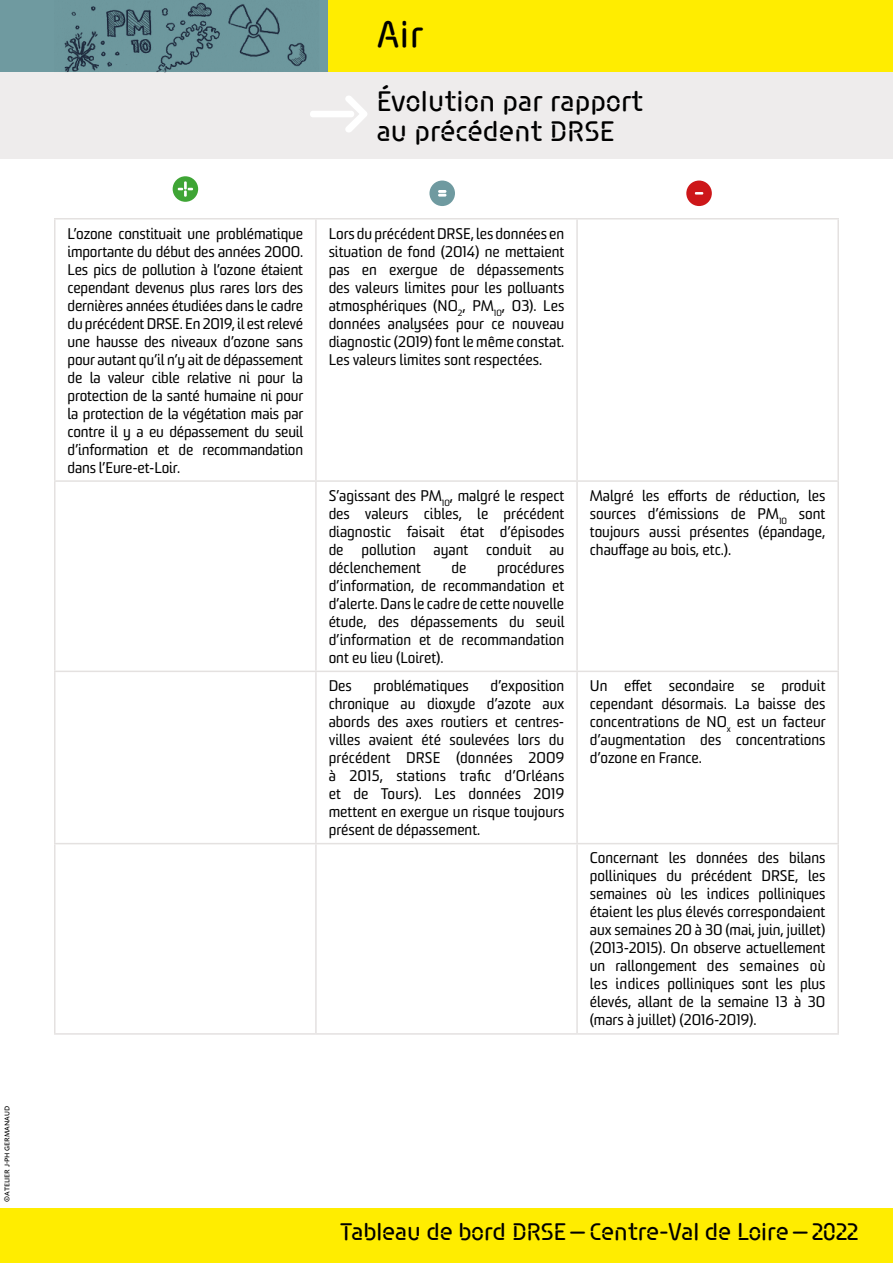
<style>
.page{position:relative;width:893px;height:1263px;background:#fff}
.page>*{position:absolute;margin:0;border:0;box-sizing:border-box;transform-origin:0 0}
.t1{font:39px "Siruca";color:#000}
.t2{font:30px/30px "Siruca";letter-spacing:-.01em;color:#000}
.t3{font:25.5px "Siruca";letter-spacing:-.02em;color:#000}
.t4{font:15px/18px "Sommet";color:#000;text-align:justify}
.t5{font:500 6.75px "Macho";color:#000}
</style>
<div class="page">
<div style="left:0;top:1209px;width:893px;height:54px;background:#ffed00"></div>
<div style="left:327px;top:0;width:566px;height:72px;background:#ffed00"></div>
<div style="left:0;top:0;width:327px;height:72px;background:#6f9aa0"></div>
<img style="left:64px;top:2px;width:243px;height:70px">
<div style="left:0;top:72px;width:893px;height:87px;background:#eeecec"></div>
<svg style="left:173px;top:176px;width:25px;height:26px"></svg>
<svg style="left:686px;top:181px;width:26px;height:25px"></svg>
<div style="left:429px;top:181px;width:26px;height:25px;background:#6f9aa0;border-radius:50%"></div>
<svg style="left:438px;top:190px;width:8px;height:7px"></svg>
<hr style="left:54px;top:218px;width:262px;height:2px;background:#e4e1e0">
<hr style="left:54px;top:220px;width:2px;height:260px;background:#e4e1e0">
<hr style="left:316px;top:218px;width:261px;height:2px;background:#e4e1e0">
<hr style="left:315px;top:220px;width:2px;height:260px;background:#e4e1e0">
<hr style="left:577px;top:218px;width:262px;height:2px;background:#e4e1e0">
<hr style="left:576px;top:220px;width:2px;height:260px;background:#e4e1e0">
<hr style="left:837px;top:220px;width:2px;height:260px;background:#e4e1e0">
<hr style="left:54px;top:480px;width:262px;height:2px;background:#e4e1e0">
<hr style="left:54px;top:482px;width:2px;height:189px;background:#e4e1e0">
<hr style="left:316px;top:480px;width:261px;height:2px;background:#e4e1e0">
<hr style="left:315px;top:482px;width:2px;height:189px;background:#e4e1e0">
<hr style="left:577px;top:480px;width:262px;height:2px;background:#e4e1e0">
<hr style="left:576px;top:482px;width:2px;height:189px;background:#e4e1e0">
<hr style="left:837px;top:482px;width:2px;height:189px;background:#e4e1e0">
<hr style="left:54px;top:671px;width:262px;height:1px;background:#e4e1e0">
<hr style="left:54px;top:672px;width:2px;height:171px;background:#e4e1e0">
<hr style="left:316px;top:671px;width:261px;height:1px;background:#e4e1e0">
<hr style="left:315px;top:672px;width:2px;height:171px;background:#e4e1e0">
<hr style="left:577px;top:671px;width:262px;height:1px;background:#e4e1e0">
<hr style="left:576px;top:672px;width:2px;height:171px;background:#e4e1e0">
<hr style="left:837px;top:672px;width:2px;height:171px;background:#e4e1e0">
<hr style="left:54px;top:843px;width:262px;height:1px;background:#e4e1e0">
<hr style="left:54px;top:844px;width:2px;height:189px;background:#e4e1e0">
<hr style="left:316px;top:843px;width:261px;height:1px;background:#e4e1e0">
<hr style="left:315px;top:844px;width:2px;height:189px;background:#e4e1e0">
<hr style="left:577px;top:843px;width:262px;height:1px;background:#e4e1e0">
<hr style="left:576px;top:844px;width:2px;height:189px;background:#e4e1e0">
<hr style="left:837px;top:844px;width:2px;height:189px;background:#e4e1e0">
<hr style="left:54px;top:1033px;width:262px;height:2px;background:#e4e1e0">
<hr style="left:316px;top:1033px;width:261px;height:2px;background:#e4e1e0">
<hr style="left:577px;top:1033px;width:262px;height:2px;background:#e4e1e0">
<p class="t5" style="left:1px;top:1202px;width:97px;rotate:-90deg">©ATELIER J-PH GERMANAUD</p>
<h1 class="t1" style="left:376px;top:13px;width:49px">Air</h1>
<h2 class="t2" style="left:376px;top:85px;width:269px">Évolution par rapport au précédent DRSE</h2>
<p class="t4" style="left:68px;top:224px;width:237px">L’ozone constituait une problématique importante du début des années 2000.<br>Les pics de pollution à l’ozone étaient cependant devenus plus rares lors des dernières années étudiées dans le cadre du précédent DRSE. En 2019, il est relevé une hausse des niveaux d’ozone sans pour autant qu’il n’y ait de dépassement de la valeur cible relative ni pour la protection de la santé humaine ni pour la protection de la végétation mais par contre il y a eu dépassement du seuil d’information et de recommandation dans l’Eure-et-Loir.</p>
<p class="t4" style="left:329px;top:224px;width:237px">Lors du précédent DRSE, les données en situation de fond (2014) ne mettaient pas en exergue de dépassements des valeurs limites pour les polluants atmosphériques (NO<sub>2</sub>, PM<sub>10</sub>, 03). Les données analysées pour ce nouveau diagnostic (2019) font le même constat.<br>Les valeurs limites sont respectées.</p>
<p class="t4" style="left:329px;top:486px;width:237px">S’agissant des PM<sub>10</sub>, malgré le respect des valeurs cibles, le précédent diagnostic faisait état d’épisodes de pollution ayant conduit au déclenchement</p>
<p class="t4" style="left:329px;top:558px;width:237px;text-indent:168px">procédures d’information, de recommandation et d’alerte. Dans le cadre de cette nouvelle étude, des dépassements du seuil d’information et de recommandation ont eu lieu (Loiret).</p>
<p class="t4" style="left:452px;top:558px;width:16px">de</p>
<p class="t4" style="left:590px;top:486px;width:237px">Malgré les efforts de réduction, les sources d’émissions de PM<sub>10</sub> sont toujours aussi présentes (épandage, chauffage au bois, etc.).</p>
<p class="t4" style="left:329px;top:677px;width:237px;text-indent:162px">d’exposition chronique au dioxyde d’azote aux abords des axes routiers et centres&shy;villes avaient été soulevées lors du précédent DRSE (données 2009 à 2015, stations trafic d’Orléans et de Tours). Les données 2019 mettent en exergue un risque toujours présent de dépassement.</p>
<p class="t4" style="left:590px;top:677px;width:237px">Un effet secondaire se produit cependant désormais. La baisse des concentrations de NO<sub>x</sub> est un facteur d’augmentation des concentrations d’ozone en France.</p>
<p class="t4" style="left:590px;top:849px;width:237px">Concernant les données des bilans polliniques du précédent DRSE, les semaines où les indices polliniques étaient les plus élevés correspondaient aux semaines 20 à 30 (mai, juin, juillet) (2013-2015). On observe actuellement un rallongement des semaines où les indices polliniques sont les plus élevés, allant de la semaine 13 à 30 (mars à juillet) (2016-2019).</p>
<p class="t4" style="left:329px;top:677px;width:25px">Des</p>
<p class="t4" style="left:374px;top:677px;width:97px">problématiques</p>
<h3 class="t3" style="left:340px;top:1218px;width:520px">Tableau de bord DRSE — Centre-Val de Loire — 2022</h3>
</div>
